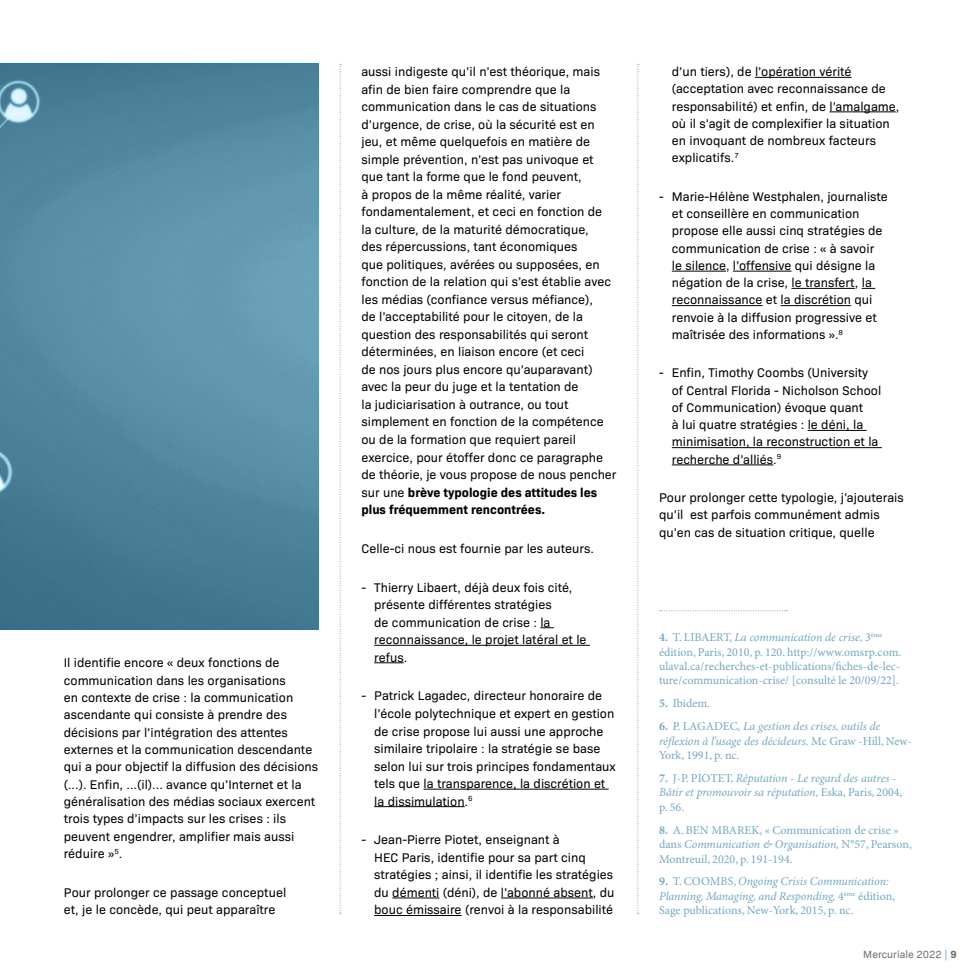
<style>
.page{position:relative;width:978px;height:978px;background:#fff}
.page>*{position:absolute;margin:0;border:0;box-sizing:border-box;transform-origin:0 0}
.t1{font:12.75px/17.5px "Bio Sans";color:#000}
.t2{font:italic 12px/14.4px "Minion Pro";letter-spacing:-.01em;color:#72a8c0}
.t3{font:12px/14.4px "Minion Pro";color:#72a8c0}
.t4{font:10.5px "Bio Sans";color:#706f6f}
.s1{font-weight:700}
.s2{font-style:italic}
.s3{font-weight:700;font-style:normal}
.s4{font-style:normal}
.s5{color:#72a8c0}
</style>
<div class="page">
<svg style="left:540px;top:627px;width:14px;height:1px"></svg>
<hr style="left:374px;top:645px;width:216px;height:1px;background:#000">
<hr style="left:374px;top:662px;width:30px;height:1px;background:#000">
<hr style="left:424px;top:789px;width:185px;height:1px;background:#000">
<hr style="left:374px;top:806px;width:91px;height:1px;background:#000">
<hr style="left:392px;top:898px;width:47px;height:1px;background:#000">
<hr style="left:501px;top:898px;width:92px;height:1px;background:#000">
<hr style="left:374px;top:915px;width:88px;height:1px;background:#000">
<svg style="left:340px;top:64px;width:1px;height:850px"></svg>
<svg style="left:637px;top:64px;width:2px;height:850px"></svg>
<hr style="left:755px;top:77px;width:97px;height:1px;background:#000">
<hr style="left:829px;top:112px;width:67px;height:1px;background:#000">
<hr style="left:672px;top:271px;width:54px;height:1px;background:#000">
<hr style="left:733px;top:271px;width:58px;height:1px;background:#000">
<hr style="left:791px;top:288px;width:64px;height:1px;background:#000">
<svg style="left:862px;top:288px;width:13px;height:1px"></svg>
<hr style="left:672px;top:305px;width:91px;height:1px;background:#000">
<hr style="left:781px;top:305px;width:70px;height:1px;background:#000">
<hr style="left:808px;top:430px;width:59px;height:1px;background:#000">
<hr style="left:672px;top:447px;width:210px;height:1px;background:#000">
<hr style="left:672px;top:465px;width:101px;height:1px;background:#000">
<svg style="left:660px;top:610px;width:127px;height:1px"></svg>
<svg style="left:0;top:64px;width:318px;height:566px;background:#5288a0"></svg>
<p class="t1" style="left:64px;top:653px;width:256px">Il identifie encore « deux fonctions de communication dans les organisations<br>en contexte de crise : la communication ascendante qui consiste à prendre des décisions par l’intégration des attentes externes et la communication descendante qui a pour objectif la diffusion des décisions (...). Enfin, ...(il)... avance qu’Internet et la généralisation des médias sociaux exercent trois types d’impacts sur les crises : ils peuvent engendrer, amplifier mais aussi réduire »<sup>5</sup>.</p>
<p class="t1" style="left:64px;top:883px;width:224px">Pour prolonger ce passage conceptuel et, je le concède, qui peut apparaître</p>
<p class="t1" style="left:361px;top:62px;width:257px">aussi indigeste qu’il n’est théorique, mais afin de bien faire comprendre que la communication dans le cas de situations d’urgence, de crise, où la sécurité est en jeu, et même quelquefois en matière de simple prévention, n’est pas univoque et que tant la forme que le fond peuvent,<br>à propos de la même réalité, varier fondamentalement, et ceci en fonction de<br>la culture, de la maturité démocratique,<br>des répercussions, tant économiques<br>que politiques, avérées ou supposées, en fonction de la relation qui s’est établie avec les médias (confiance versus méfiance),<br>de l’acceptabilité pour le citoyen, de la question des responsabilités qui seront déterminées, en liaison encore (et ceci<br>de nos jours plus encore qu’auparavant) avec la peur du juge et la tentation de<br>la judiciarisation à outrance, ou tout simplement en fonction de la compétence ou de la formation que requiert pareil exercice, pour étoffer donc ce paragraphe de théorie, je vous propose de nous pencher sur une <span class="s1">brève typologie des attitudes les plus fréquemment rencontrées.</span></p>
<p class="t1" style="left:361px;top:539px;width:234px">Celle-ci nous est fournie par les auteurs.</p>
<p class="t1" style="left:374px;top:577px;width:214px;text-indent:-13px">- Thierry Libaert, déjà deux fois cité, présente différentes stratégies<br>de communication de crise : la reconnaissance, le projet latéral et le refus.</p>
<p class="t1" style="left:374px;top:686px;width:243px;text-indent:-13px">- Patrick Lagadec, directeur honoraire de l’école polytechnique et expert en gestion de crise propose lui aussi une approche similaire tripolaire : la stratégie se base selon lui sur trois principes fondamentaux tels que la transparence, la discrétion et la dissimulation.<sup>6</sup></p>
<p class="t1" style="left:374px;top:830px;width:242px;text-indent:-13px">- Jean-Pierre Piotet, enseignant à<br>HEC Paris, identifie pour sa part cinq stratégies ; ainsi, il identifie les stratégies du démenti (déni), de l’abonné absent, du bouc émissaire (renvoi à la responsabilité</p>
<p class="t1" style="left:672px;top:62px;width:229px">d’un tiers), de l’opération vérité (acceptation avec reconnaissance de responsabilité) et enfin, de l’amalgame, où il s’agit de complexifier la situation en invoquant de nombreux facteurs explicatifs.<sup>7</sup></p>
<p class="t1" style="left:672px;top:187px;width:218px;text-indent:-13px">- Marie-Hélène Westphalen, journaliste et conseillère en communication propose elle aussi cinq stratégies de communication de crise : « à savoir<br>le silence, l’offensive qui désigne la négation de la crise, le transfert, la reconnaissance et la discrétion qui renvoie à la diffusion progressive et maîtrisée des informations ».<sup>8</sup></p>
<p class="t1" style="left:672px;top:363px;width:211px;text-indent:-13px">- Enfin, Timothy Coombs (University of Central Florida - Nicholson School of Communication) évoque quant<br>à lui quatre stratégies : le déni, la minimisation, la reconstruction et la recherche d’alliés.<sup>9</sup></p>
<p class="t1" style="left:659px;top:488px;width:246px">Pour prolonger cette typologie, j’ajouterais qu’il est parfois communément admis qu’en cas de situation critique, quelle</p>
<p class="t3" style="left:659px;top:631px;width:244px"><span class="s1">4.</span> T. LIBAERT, <span class="s2">La communication de crise,</span> 3<sup>ème </sup>édition, Paris, 2010, p. 120. http://www.omsrp.com. ulaval.ca/recherches-et-publications/fiches-de-lec&shy;ture/communication-crise/ [consulté le 20/09/22].</p>
<p class="t3" style="left:659px;top:697px;width:52px"><span class="s1">5.</span> Ibidem.</p>
<p class="t2" style="left:659px;top:720px;width:255px"><span class="s3">6.</span> <span class="s4">P. LAGADEC,</span> La gestion des crises, outils de réflexion à l’usage des décideurs, <span class="s4">Mc Graw -Hill, New-<br>York, 1991, p. nc.</span></p>
<p class="t2" style="left:659px;top:771px;width:245px"><span class="s3">7.</span> <span class="s4">J-P. PIOTET,</span> Réputation - Le regard des autres -<br>Bâtir et promouvoir sa réputation, <span class="s4">Eska, Paris, 2004, p. 56.</span></p>
<p class="t3" style="left:659px;top:823px;width:254px"><span class="s1">8.</span> A. BEN MBAREK, « Communication de crise » dans <span class="s2">Communication &amp; Organisation,</span> N°57, Pearson,<br>Montreuil, 2020, p. 191-194.</p>
<p class="t2" style="left:659px;top:875px;width:237px"><span class="s3">9.</span> <span class="s4">T. COOMBS,</span> Ongoing Crisis Communication:<br>Planning, Managing, and Responding, <span class="s4">4</span><sup>ème</sup> <span class="s4">édition,<br>Sage publications, New-York, 2015, p. nc.</span></p>
<p class="t4" style="left:863px;top:947px;width:95px">Mercuriale 2022 <span class="s5">|</span> <span class="s1">9</span></p>
</div>
